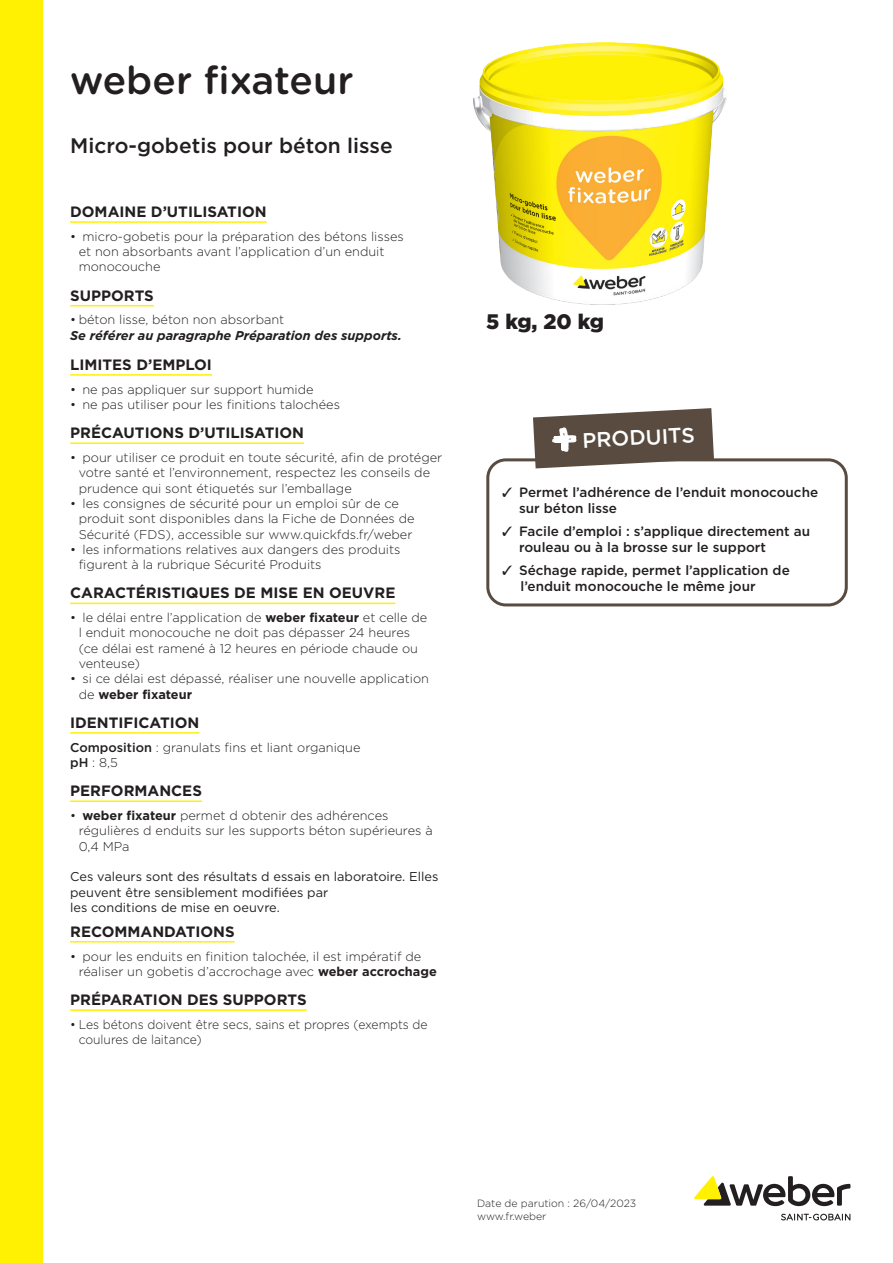
<style>
.page{position:relative;width:893px;height:1263px;background:#fff}
.page>*{position:absolute;margin:0;border:0;box-sizing:border-box;transform-origin:0 0}
.Product_Name{font:500 39px "Gotham Rounded";color:#231f20}
.Fonction_produit{font:500 21px "Gotham";color:#231f20}
.Weight{font:900 21px "Gotham";color:#231f20}
.les{font:500 21px "Gotham";color:#fff}
.Longname{font:700 15px "Gotham";color:#231f20}
.longname{font:700 15px "Gotham";color:#231f20}
.t1{font:500 13.5px/16.2px "Gotham";color:#231f20}
.value{font:300 12.75px/15.3px "Gotham";color:#231f20}
.between_bullets{font:12.75px/15.3px "Gotham";color:#231f20}
.value-2{font:300 12.75px/15.3px "Gotham";color:#231f20;scale:.95 1}
.between_bullets-2{font:italic 700 12.75px "Gotham";color:#231f20}
.t2{font:300 10.5px/12.6px "Gotham";color:#231f20}
.s1{font-weight:700}
.s2{font-weight:500}
</style>
<div class="page">
<svg style="left:781px;top:1214px;width:69px;height:6px"></svg>
<svg style="left:694px;top:1176px;width:156px;height:30px"></svg>
<div style="left:0;top:0;width:43px;height:1263px;background:#fff101"></div>
<div style="left:486px;top:458px;width:362px;height:148px;border:3px solid #594b3f;border-radius:18px"></div>
<svg style="left:533px;top:408px;width:181px;height:60px"></svg>
<hr style="left:70px;top:221px;width:197px;height:2px;background:#fff101">
<hr style="left:70px;top:305px;width:84px;height:1px;background:#fff101">
<hr style="left:70px;top:374px;width:142px;height:2px;background:#fff101">
<hr style="left:70px;top:442px;width:234px;height:2px;background:#fff101">
<hr style="left:70px;top:603px;width:325px;height:1px;background:#fff101">
<hr style="left:70px;top:732px;width:129px;height:2px;background:#fff101">
<hr style="left:70px;top:800px;width:132px;height:2px;background:#fff101">
<hr style="left:70px;top:941px;width:165px;height:1px;background:#fff101">
<hr style="left:70px;top:1009px;width:237px;height:2px;background:#fff101">
<img style="left:473px;top:43px;width:253px;height:261px">
<p class="Product_Name" style="left:70px;top:52px;width:285px">weber fixateur</p>
<p class="Fonction_produit" style="left:70px;top:131px;width:324px">Micro-gobetis pour béton lisse</p>
<p class="Longname" style="left:70px;top:202px;width:198px">DOMAINE D’UTILISATION</p>
<p class="value" style="left:79px;top:228px;width:327px;text-indent:-9px">• micro-gobetis pour la préparation des bétons lisses et non absorbants avant l’application d’un enduit monocouche</p>
<p class="Longname" style="left:70px;top:285px;width:85px">SUPPORTS</p>
<p class="value" style="left:70px;top:312px;width:216px">• béton lisse, béton non absorbant</p>
<p class="between_bullets-2" style="left:70px;top:327px;width:333px">Se référer au paragraphe Préparation des supports.</p>
<p class="Longname" style="left:70px;top:355px;width:143px">LIMITES D’EMPLOI</p>
<p class="value" style="left:70px;top:381px;width:245px">• ne pas appliquer sur support humide</p>
<p class="value" style="left:70px;top:396px;width:271px">• ne pas utiliser pour les finitions talochées</p>
<p class="Longname" style="left:70px;top:423px;width:235px">PRÉCAUTIONS D’UTILISATION</p>
<p class="value" style="left:79px;top:449px;width:365px;text-indent:-9px">• pour utiliser ce produit en toute sécurité, afin de protéger votre santé et l’environnement, respectez les conseils de prudence qui sont étiquetés sur l’emballage</p>
<p class="value" style="left:79px;top:495px;width:337px;text-indent:-9px">• les consignes de sécurité pour un emploi sûr de ce produit sont disponibles dans la Fiche de Données de<br>Sécurité (FDS), accessible sur www.quickfds.fr/weber</p>
<p class="value" style="left:79px;top:541px;width:323px;text-indent:-9px">• les informations relatives aux dangers des produits figurent à la rubrique Sécurité Produits</p>
<p class="Longname" style="left:70px;top:583px;width:327px">CARACTÉRISTIQUES DE MISE EN OEUVRE</p>
<p class="value" style="left:79px;top:610px;width:350px;text-indent:-9px">• le délai entre l’application de <span class="s1">weber fixateur</span> et celle de l enduit monocouche ne doit pas dépasser 24 heures (ce délai est ramené à 12 heures en période chaude ou venteuse)</p>
<p class="value" style="left:79px;top:671px;width:352px;text-indent:-9px">• si ce délai est dépassé, réaliser une nouvelle application de <span class="s1">weber fixateur</span></p>
<p class="Longname" style="left:70px;top:713px;width:131px">IDENTIFICATION</p>
<p class="value" style="left:70px;top:739px;width:292px"><span class="s2">Composition</span> : granulats fins et liant organique</p>
<p class="value" style="left:70px;top:754px;width:49px"><span class="s2">pH</span> : 8,5</p>
<p class="Longname" style="left:70px;top:781px;width:133px">PERFORMANCES</p>
<p class="value" style="left:79px;top:807px;width:356px;text-indent:-9px">• <span class="s1">weber fixateur</span> permet d obtenir des adhérences régulières d enduits sur les supports béton supérieures à<br>0,4 MPa</p>
<p class="between_bullets" style="left:70px;top:869px;width:370px">Ces valeurs sont des résultats d essais en laboratoire. Elles peuvent être sensiblement modifiées par<br>les conditions de mise en oeuvre.</p>
<p class="Longname" style="left:70px;top:921px;width:166px">RECOMMANDATIONS</p>
<p class="value" style="left:79px;top:948px;width:360px;text-indent:-9px">• pour les enduits en finition talochée, il est impératif de réaliser un gobetis d’accrochage avec <span class="s1">weber accrochage</span></p>
<p class="longname" style="left:70px;top:990px;width:238px">PRÉPARATION DES SUPPORTS</p>
<p class="value-2" style="left:79px;top:1016px;width:369px;text-indent:-9px">• Les bétons doivent être secs, sains et propres (exempts de coulures de laitance)</p>
<p class="Weight" style="left:486px;top:307px;width:119px">5 kg, 20 kg</p>
<p class="les" style="left:582px;top:427px;width:114px;rotate:-3deg">PRODUITS</p>
<p class="t1" style="left:519px;top:484px;width:301px">Permet l’adhérence de l’enduit monocouche sur béton lisse</p>
<p class="t1" style="left:519px;top:523px;width:293px">Facile d’emploi : s’applique directement au rouleau ou à la brosse sur le support</p>
<p class="t1" style="left:519px;top:561px;width:272px">Séchage rapide, permet l’application de l’enduit monocouche le même jour</p>
<p class="t2" style="left:477px;top:1197px;width:161px">Date de parution : 26/04/2023 www.fr.weber</p>
</div>
